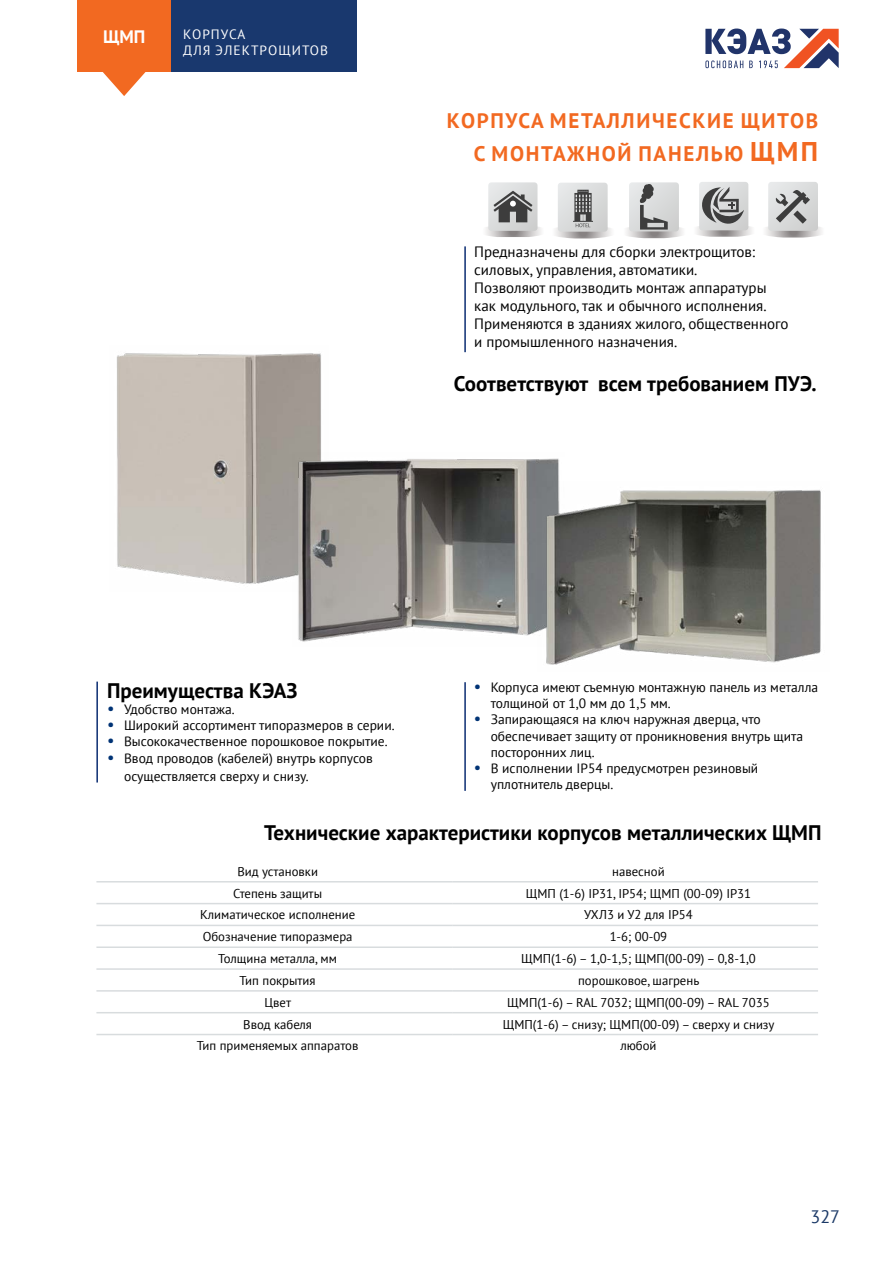
<style>
.page{position:relative;width:893px;height:1263px;background:#fff}
.page>*{position:absolute;margin:0;border:0;box-sizing:border-box;transform-origin:0 0}
.t1{font:700 21px "PT Sans";color:#000}
.t2{font:700 21px/32.4px "PT Sans";letter-spacing:.08em;color:#f26921;text-align:right}
.t3{font:18px "PT Sans";color:#1a3866}
.t4{font:700 18px "PT Sans";color:#fff}
.t5{font:15px/18px "PT Sans";color:#000}
.t6{font:13.5px/16.2px "PT Sans";color:#000}
.t7{font:13.5px/16.2px "PT Sans";letter-spacing:.08em;color:#fff}
.t8{font:12.75px "PT Sans";color:#000}
.s1{font-size:27px}
.s2{font-size:16.5px;color:#003375}
</style>
<div class="page">
<svg style="left:705px;top:29px;width:134px;height:39px"></svg>
<img style="left:117px;top:353px;width:204px;height:231px">
<img style="left:293px;top:453px;width:266px;height:189px">
<hr style="left:96px;top:881px;width:356px;height:1px;background:#d8dcde">
<hr style="left:452px;top:881px;width:366px;height:1px;background:#d8dcde">
<hr style="left:96px;top:903px;width:356px;height:1px;background:#d8dcde">
<hr style="left:452px;top:903px;width:366px;height:1px;background:#d8dcde">
<hr style="left:96px;top:925px;width:356px;height:1px;background:#d8dcde">
<hr style="left:452px;top:925px;width:366px;height:1px;background:#d8dcde">
<hr style="left:96px;top:946px;width:356px;height:2px;background:#d8dcde">
<hr style="left:452px;top:946px;width:366px;height:2px;background:#d8dcde">
<hr style="left:96px;top:968px;width:356px;height:2px;background:#d8dcde">
<hr style="left:452px;top:968px;width:366px;height:2px;background:#d8dcde">
<hr style="left:96px;top:990px;width:356px;height:2px;background:#d8dcde">
<hr style="left:452px;top:990px;width:366px;height:2px;background:#d8dcde">
<hr style="left:96px;top:1012px;width:356px;height:1px;background:#d8dcde">
<hr style="left:452px;top:1012px;width:366px;height:1px;background:#d8dcde">
<hr style="left:96px;top:1034px;width:356px;height:1px;background:#d8dcde">
<hr style="left:452px;top:1034px;width:366px;height:1px;background:#d8dcde">
<img style="left:537px;top:482px;width:284px;height:183px">
<hr style="left:464px;top:246px;width:2px;height:106px;background:#0b2d72">
<hr style="left:96px;top:682px;width:2px;height:100px;background:#0b2d72">
<hr style="left:464px;top:682px;width:2px;height:109px;background:#0b2d72">
<svg style="left:485px;top:182px;width:337px;height:56px"></svg>
<div style="left:77px;top:0;width:94px;height:72px;background:#f26921"></div>
<svg style="left:103px;top:72px;width:43px;height:24px"></svg>
<div style="left:171px;top:0;width:186px;height:72px;background:#19386e"></div>
<h2 class="t4" style="left:103px;top:24px;width:44px">ЩМП</h2>
<p class="t7" style="left:183px;top:26px;width:147px">КОРПУСА<br>ДЛЯ ЭЛЕКТРОЩИТОВ</p>
<h1 class="t2" style="left:447px;top:105px;width:373px">КОРПУСА МЕТАЛЛИЧЕСКИЕ ЩИТОВ<br>С МОНТАЖНОЙ ПАНЕЛЬЮ <span class="s1">ЩМП</span></h1>
<p class="t5" style="left:474px;top:243px;width:316px">Предназначены для сборки электрощитов: силовых, управления, автоматики.<br>Позволяют производить монтаж аппаратуры как модульного, так и обычного исполнения.<br>Применяются в зданиях жилого, общественного и промышленного назначения.</p>
<h1 class="t1" style="left:454px;top:370px;width:364px">Соответствуют всем требованием ПУЭ.</h1>
<h1 class="t1" style="left:107px;top:676px;width:192px">Преимущества КЭАЗ</h1>
<p class="t6" style="left:107px;top:701px;width:129px"><span class="s2">•</span> Удобство монтажа.</p>
<p class="t6" style="left:107px;top:717px;width:289px"><span class="s2">•</span> Широкий ассортимент типоразмеров в серии.</p>
<p class="t6" style="left:107px;top:733px;width:282px"><span class="s2">•</span> Высококачественное порошковое покрытие.</p>
<p class="t6" style="left:124px;top:748px;width:250px;line-height:18px;text-indent:-17px"><span class="s2">•</span> Ввод проводов (кабелей) внутрь корпусов осуществляется сверху и снизу.</p>
<p class="t6" style="left:491px;top:679px;width:329px;text-indent:-17px"><span class="s2">•</span> Корпуса имеют съемную монтажную панель из металла толщиной от 1,0 мм до 1,5 мм.</p>
<p class="t6" style="left:491px;top:711px;width:314px;text-indent:-17px"><span class="s2">•</span> Запирающаяся на ключ наружная дверца, что обеспечивает защиту от проникновения внутрь щита посторонних лиц.</p>
<p class="t6" style="left:491px;top:760px;width:269px;text-indent:-17px"><span class="s2">•</span> В исполнении IP54 предусмотрен резиновый уплотнитель дверцы.</p>
<h1 class="t1" style="left:264px;top:818px;width:559px">Технические характеристики корпусов металлических ЩМП</h1>
<p class="t8" style="left:237px;top:863px;width:82px">Вид установки</p>
<p class="t8" style="left:612px;top:863px;width:54px">навесной</p>
<p class="t8" style="left:233px;top:885px;width:90px">Степень защиты</p>
<p class="t8" style="left:526px;top:885px;width:227px">ЩМП (1-6) IP31, IP54; ЩМП (00-09) IP31</p>
<p class="t8" style="left:200px;top:907px;width:157px">Климатическое исполнение</p>
<p class="t8" style="left:584px;top:907px;width:110px">УХЛ3 и У2 для IP54</p>
<p class="t8" style="left:203px;top:928px;width:151px">Обозначение типоразмера</p>
<p class="t8" style="left:610px;top:928px;width:59px">1-6; 00-09</p>
<p class="t8" style="left:218px;top:950px;width:120px">Толщина металла, мм</p>
<p class="t8" style="left:521px;top:950px;width:236px">ЩМП(1-6) – 1,0-1,5; ЩМП(00-09) – 0,8-1,0</p>
<p class="t8" style="left:240px;top:972px;width:78px">Тип покрытия</p>
<p class="t8" style="left:578px;top:972px;width:123px">порошковое, шагрень</p>
<p class="t8" style="left:264px;top:994px;width:28px">Цвет</p>
<p class="t8" style="left:507px;top:994px;width:264px">ЩМП(1-6) – RAL 7032; ЩМП(00-09) – RAL 7035</p>
<p class="t8" style="left:243px;top:1016px;width:70px">Ввод кабеля</p>
<p class="t8" style="left:503px;top:1016px;width:273px">ЩМП(1-6) – снизу; ЩМП(00-09) – сверху и снизу</p>
<p class="t8" style="left:197px;top:1038px;width:163px">Тип применяемых аппаратов</p>
<p class="t8" style="left:620px;top:1038px;width:38px">любой</p>
<h2 class="t3" style="left:810px;top:1205px;width:31px">327</h2>
</div>
